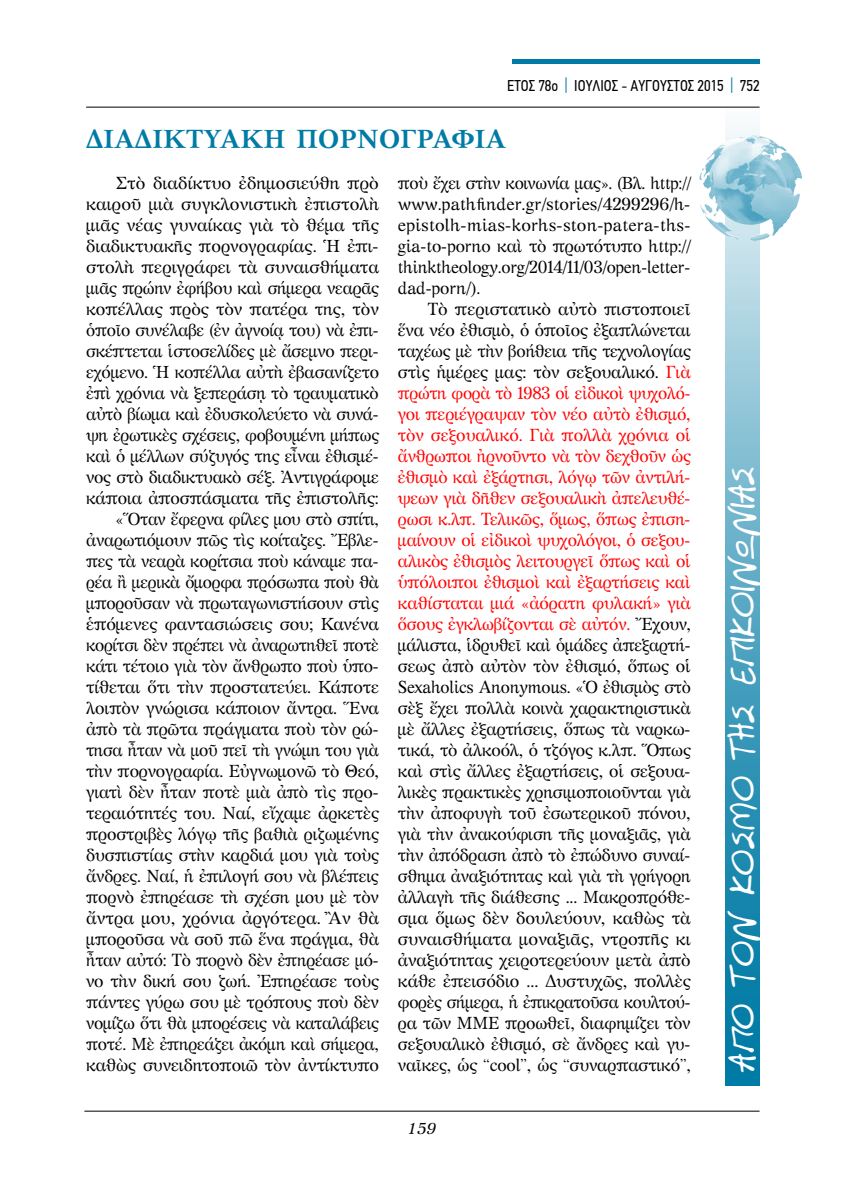
<style>
.page{position:relative;width:844px;height:1191px;background:#fff}
.page>*{position:absolute;margin:0;border:0;box-sizing:border-box;transform-origin:0 0}
.t1{font:700 33.25px "PF Libera";color:#fff}
.t2{font:700 26.25px "GFS Artemisia";color:#007ba5}
.t3{font:17.5px/21px "GFS Artemisia";letter-spacing:-.01em;color:#000;text-align:right}
.t4{font:17.5px/21px "GFS Artemisia";letter-spacing:-.01em;color:#000;scale:.95 1}
.t5{font:15.75px "PF Din Text Condensed";color:#000}
.t6{font:italic 15.75px "GFS Artemisia";color:#000}
.s1{color:#007ba5}
.s2{color:#f00}
</style>
<div class="page">
<hr style="left:86px;top:107px;width:673px;height:1px;background:#000">
<hr style="left:511px;top:60px;width:248px;height:4px;background:#007ba5">
<hr style="left:84px;top:1110px;width:675px;height:1px;background:#000">
<svg style="left:725px;top:106px;width:34px;height:979px;background:#5ba9c4"></svg>
<img style="left:705px;top:135px;width:51px;height:31px">
<p class="t5" style="left:507px;top:76px;width:254px">ΕΤΟΣ 78ο <span class="s1">|</span> ΙΟΥΛΙΟΣ - ΑΥΓΟΥΣΤΟΣ 2015 <span class="s1">|</span> 752</p>
<h2 class="t2" style="left:86px;top:117px;width:421px">ΔΙΑΔΙΚΤΥΑΚΗ ΠΟΡΝΟΓΡΑΦΙΑ</h2>
<p class="t3" style="left:86px;top:172px;width:294px">Στὸ διαδίκτυο ἐδημοσιεύθη πρὸ καιροῦ μιὰ συγκλονιστικὴ ἐπιστολὴ μιᾶς νέας γυναίκας γιὰ τὸ θέμα τῆς διαδικτυακῆς πορνογραφίας. Ἡ ἐπι&shy;στολὴ περιγράφει τὰ συναισθήματα μιᾶς πρώην ἐφήβου καὶ σήμερα νεαρᾶς κοπέλλας πρὸς τὸν πατέρα της, τὸν ὁποῖο συνέλαβε (ἐν ἀγνοίᾳ του) νὰ ἐπι&shy;σκέπτεται ἱστοσελίδες μὲ ἄσεμνο περι&shy;εχόμενο. Ἡ κοπέλλα αὐτὴ ἐβασανίζετο ἐπὶ χρόνια νὰ ξεπεράσῃ τὸ τραυματικὸ αὐτὸ βίωμα καὶ ἐδυσκολεύετο νὰ συνά&shy;ψη ἐρωτικὲς σχέσεις, φοβουμένη μήπως καὶ ὁ μέλλων σύζυγός της εἶναι ἐθισμέ&shy;νος στὸ διαδικτυακὸ σέξ. Ἀντιγράφομε κάποια ἀποσπάσματα τῆς ἐπιστολῆς: «Ὅταν ἔφερνα φίλες μου στὸ σπίτι, ἀναρωτιόμουν πῶς τὶς κοίταζες. Ἔβλε&shy;πες τὰ νεαρὰ κορίτσια ποὺ κάναμε πα&shy;ρέα ἢ μερικὰ ὄμορφα πρόσωπα ποὺ θὰ μποροῦσαν νὰ πρωταγωνιστήσουν στὶς ἑπόμενες φαντασιώσεις σου; Κανένα κορίτσι δὲν πρέπει νὰ ἀναρωτηθεῖ ποτὲ κάτι τέτοιο γιὰ τὸν ἄνθρωπο ποὺ ὑπο&shy;τίθεται ὅτι τὴν προστατεύει. Κάποτε λοιπὸν γνώρισα κάποιον ἄντρα. Ἕνα ἀπὸ τὰ πρῶτα πράγματα ποὺ τὸν ρώ&shy;τησα ἦταν νὰ μοῦ πεῖ τὴ γνώμη του γιὰ τὴν πορνογραφία. Εὐγνωμονῶ τὸ Θεό, γιατὶ δὲν ἦταν ποτὲ μιὰ ἀπὸ τὶς προ&shy;τεραιότητές του. Ναί, εἴχαμε ἀρκετὲς προστριβὲς λόγῳ τῆς βαθιὰ ριζωμένης δυσπιστίας στὴν καρδιά μου γιὰ τοὺς ἄνδρες. Ναί, ἡ ἐπιλογή σου νὰ βλέπεις πορνὸ ἐπηρέασε τὴ σχέση μου μὲ τὸν ἄντρα μου, χρόνια ἀργότερα. Ἂν θὰ μποροῦσα νὰ σοῦ πῶ ἕνα πράγμα, θὰ ἦταν αὐτό: Τὸ πορνὸ δὲν ἐπηρέασε μό&shy;νο τὴν δική σου ζωή. Ἐπηρέασε τοὺς πάντες γύρω σου μὲ τρόπους ποὺ δὲν νομίζω ὅτι θὰ μπορέσεις νὰ καταλάβεις ποτέ. Μὲ ἐπηρεάζει ἀκόμη καὶ σήμερα, καθὼς συνειδητοποιῶ τὸν ἀντίκτυπο</p>
<p class="t4" style="left:398px;top:172px;width:310px">ποὺ ἔχει στὴν κοινωνία μας». (Βλ. http:// www.pathfinder.gr/stories/4299296/h&shy;epistolh-mias-korhs-ston-patera-ths&shy;gia-to-porno καὶ τὸ πρωτότυπο http:// thinktheology.org/2014/11/03/open-letter&shy;dad-porn/).</p>
<p class="t3" style="left:398px;top:298px;width:294px;text-align:justify;text-indent:30px">Τὸ περιστατικὸ αὐτὸ πιστοποιεῖ ἕνα νέο ἐθισμὸ, ὁ ὁποῖος ἐξαπλώνεται ταχέως μὲ τὴν βοήθεια τῆς τεχνολογίας στὶς ἡμέρες μας: τὸν σεξουαλικό. <span class="s2">Γιὰ πρώτη φορὰ τὸ 1983 οἱ εἰδικοὶ ψυχολό&shy;γοι περιέγραψαν τὸν νέο αὐτὸ ἐθισμό, τὸν σεξουαλικό. Γιὰ πολλὰ χρόνια οἱ ἄνθρωποι ἠρνοῦντο νὰ τὸν δεχθοῦν ὡς ἐθισμὸ καὶ ἐξάρτησι, λόγῳ τῶν ἀντιλή&shy;ψεων γιὰ δῆθεν σεξουαλικὴ ἀπελευθέ&shy;ρωσι κ.λπ. Τελικῶς, ὅμως, ὅπως ἐπιση&shy;μαίνουν οἱ εἰδικοὶ ψυχολόγοι, ὁ σεξου&shy;αλικὸς ἐθισμὸς λειτουργεῖ ὅπως καὶ οἱ ὑπόλοιποι ἐθισμοὶ καὶ ἐξαρτήσεις καὶ καθίσταται μιά «ἀόρατη φυλακή» γιὰ ὅσους ἐγκλωβίζονται σὲ αὐτόν.</span> Ἔχουν, μάλιστα, ἱδρυθεῖ καὶ ὁμάδες ἀπεξαρτή&shy;σεως ἀπὸ αὐτὸν τὸν ἐθισμό, ὅπως οἱ Sexaholics Anonymous. «Ὁ ἐθισμὸς στὸ σὲξ ἔχει πολλὰ κοινὰ χαρακτηριστικὰ μὲ ἄλλες ἐξαρτήσεις, ὅπως τὰ ναρκω&shy;τικά, τὸ ἀλκοόλ, ὁ τζόγος κ.λπ. Ὅπως καὶ στὶς ἄλλες ἐξαρτήσεις, οἱ σεξουα&shy;λικὲς πρακτικὲς χρησιμοποιοῦνται γιὰ τὴν ἀποφυγὴ τοῦ ἐσωτερικοῦ πόνου, γιὰ τὴν ἀνακούφιση τῆς μοναξιᾶς, γιὰ τὴν ἀπόδραση ἀπὸ τὸ ἐπώδυνο συναί&shy;σθημα ἀναξιότητας καὶ γιὰ τὴ γρήγορη ἀλλαγὴ τῆς διάθεσης ... Μακροπρόθε&shy;σμα ὅμως δὲν δουλεύουν, καθὼς τὰ συναισθήματα μοναξιᾶς, ντροπῆς κι ἀναξιότητας χειροτερεύουν μετὰ ἀπὸ κάθε ἐπεισόδιο ... Δυστυχῶς, πολλὲς φορὲς σήμερα, ἡ ἐπικρατοῦσα κουλτού&shy;ρα τῶν ΜΜΕ προωθεῖ, διαφημίζει τὸν σεξουαλικὸ ἐθισμό, σὲ ἄνδρες καὶ γυ&shy;ναῖκες, ὡς “cool”, ὡς “συναρπαστικό”,</p>
<p class="t6" style="left:408px;top:1116px;width:30px">159</p>
<h1 class="t1" style="left:721px;top:1070px;width:607px;rotate:-90deg">ΑΠΟ ΤΟΝ ΚΟΣΜΟ ΤΗΣ ΕΠΙΚΟΙΝΩΝΙΑΣ</h1>
</div>
